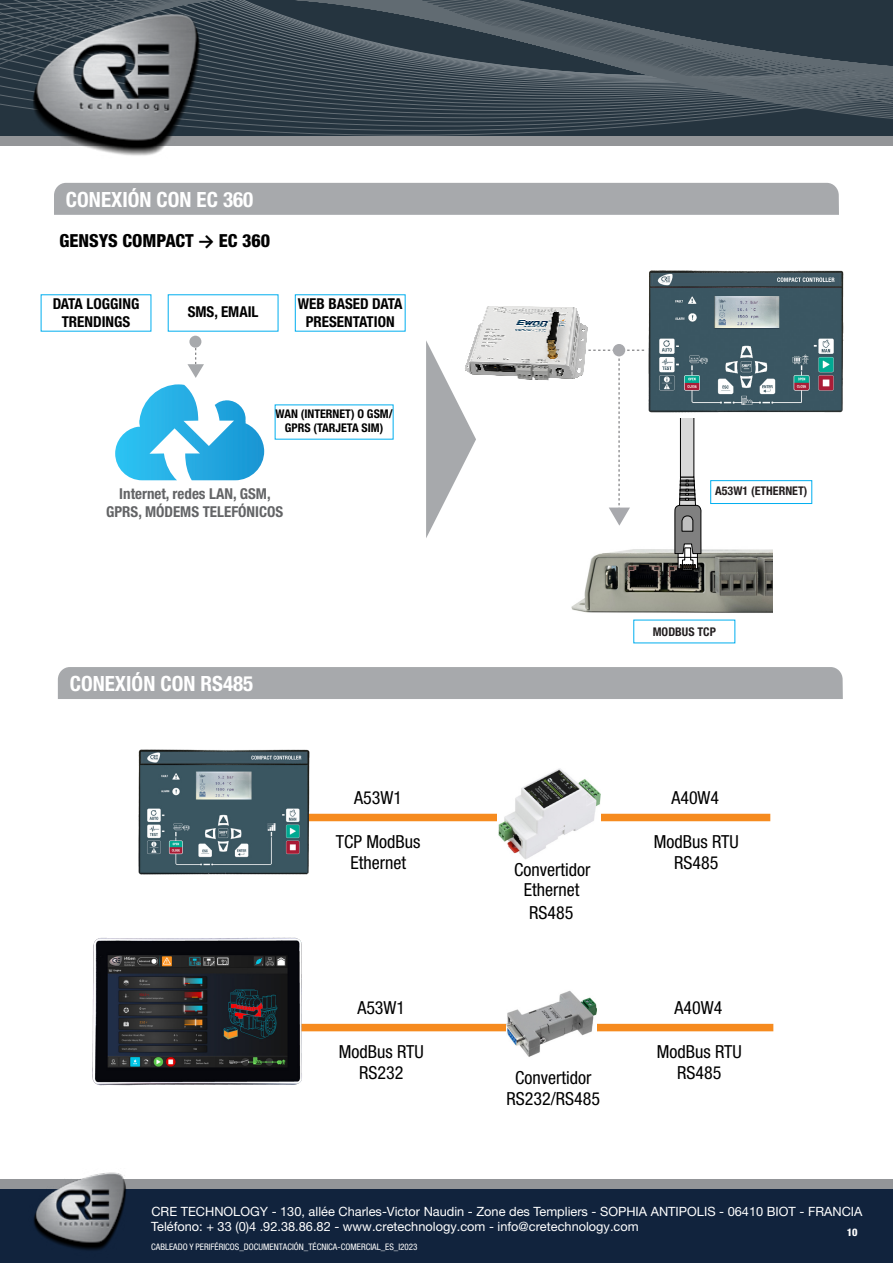
<style>
.page{position:relative;width:893px;height:1263px;background:#fff}
.page>*{position:absolute;margin:0;border:0;box-sizing:border-box;transform-origin:0 0}
.t1{font:700 condensed 21px "Helvetica Neue LT Std";color:#fff}
.t2{font:condensed 18px/21.6px "Helvetica Neue LT Std";color:#000;text-align:center}
.t3{font:800 condensed 18px "Helvetica Neue LT Std";color:#000}
.t4{font:700 condensed 15px/18px "Helvetica Neue LT Std";color:#000;text-align:center}
.t5{font:700 condensed 15px/18px "Helvetica Neue LT Std";color:#636466;text-align:center}
.t6{font:12.75px/15.1px "Helvetica Neue LT Std";color:#fff}
.t7{font:700 condensed 12px/14.4px "Helvetica Neue LT Std";color:#000;text-align:center}
.t8{font:700 condensed 12px "Helvetica Neue LT Std";color:#231f20}
.t9{font:800 condensed 10.5px "Helvetica Neue LT Std";color:#fff}
.t10{font:condensed 9px "Helvetica Neue LT Std";color:#fff}
.s1{font-family:"Calibri";font-weight:700;font-stretch:normal}
</style>
<div class="page">
<svg style="left:0;top:0;width:893px;height:146px;background:#414d57"></svg>
<img style="left:6px;top:6px;width:199px;height:150px">
<div style="left:0;top:1181px;width:893px;height:82px;background:#11233d"></div>
<div style="left:0;top:1179px;width:893px;height:10px;background:#939598"></div>
<img style="left:33px;top:1172px;width:93px;height:78px">
<div style="left:54px;top:183px;width:785px;height:32px;background:#a7a9ac"></div>
<svg style="left:115px;top:384px;width:149px;height:96px"></svg>
<div style="left:189px;top:336px;width:12px;height:12px;background:#a7a9ac;border-radius:50%"></div>
<svg style="left:187px;top:339px;width:17px;height:39px"></svg>
<svg style="left:426px;top:341px;width:50px;height:197px"></svg>
<div style="left:58px;top:667px;width:785px;height:32px;background:#a7a9ac"></div>
<div style="left:296px;top:814px;width:474px;height:7px;background:#f68b1f"></div>
<div style="left:299px;top:1024px;width:474px;height:7px;background:#f68b1f"></div>
<img style="left:138px;top:749px;width:180px;height:126px">
<img style="left:497px;top:768px;width:103px;height:91px">
<img style="left:507px;top:990px;width:90px;height:67px">
<img style="left:92px;top:937px;width:219px;height:149px">
<img style="left:571px;top:549px;width:201px;height:78px">
<svg style="left:571px;top:350px;width:155px;height:220px"></svg>
<img style="left:646px;top:270px;width:198px;height:148px">
<img style="left:458px;top:306px;width:134px;height:91px">
<div style="left:613px;top:344px;width:12px;height:12px;background:#a8a9ad;border-radius:50%"></div>
<div style="left:710px;top:480px;width:102px;height:24px;background:#fff;border:1px solid #00aeef"></div>
<div style="left:634px;top:620px;width:101px;height:23px;background:#fff"></div>
<h1 class="t1" style="left:66px;top:187px;width:189px">CONEXIÓN CON EC 360</h1>
<h2 class="t3" style="left:59px;top:230px;width:212px">GENSYS COMPACT <span class="s1">→</span> EC 360</h2>
<p class="t4" style="left:53px;top:295px;width:88px">DATA LOGGING<br>TRENDINGS</p>
<p class="t4" style="left:188px;top:303px;width:72px">SMS, EMAIL</p>
<p class="t4" style="left:298px;top:295px;width:106px">WEB BASED DATA<br>PRESENTATION</p>
<p class="t7" style="left:275px;top:406px;width:119px">WAN (INTERNET) O GSM/<br>GPRS (TARJETA SIM)</p>
<p class="t5" style="left:106px;top:485px;width:179px">Internet, redes LAN, GSM,<br>GPRS, MÓDEMS TELEFÓNICOS</p>
<h1 class="t1" style="left:70px;top:671px;width:185px">CONEXIÓN CON RS485</h1>
<p class="t8" style="left:715px;top:484px;width:94px">A53W1 (ETHERNET)</p>
<p class="t8" style="left:653px;top:624px;width:65px">MODBUS TCP</p>
<h2 class="t2" style="left:354px;top:786px;width:49px">A53W1</h2>
<h2 class="t2" style="left:671px;top:786px;width:49px">A40W4</h2>
<h2 class="t2" style="left:336px;top:830px;width:86px">TCP ModBus<br>Ethernet</h2>
<h2 class="t2" style="left:654px;top:830px;width:87px">ModBus RTU<br>RS485</h2>
<h2 class="t2" style="left:529px;top:902px;width:46px">RS485</h2>
<h2 class="t2" style="left:514px;top:860px;width:78px;line-height:20.1px">Convertidor<br>Ethernet</h2>
<h2 class="t2" style="left:357px;top:996px;width:49px">A53W1</h2>
<h2 class="t2" style="left:674px;top:996px;width:49px">A40W4</h2>
<h2 class="t2" style="left:339px;top:1040px;width:87px">ModBus RTU<br>RS232</h2>
<h2 class="t2" style="left:657px;top:1040px;width:87px">ModBus RTU<br>RS485</h2>
<h2 class="t2" style="left:507px;top:1067px;width:95px;line-height:20.9px">Convertidor<br>RS232/RS485</h2>
<p class="t6" style="left:151px;top:1204px;width:713px">CRE TECHNOLOGY - 130, allée Charles-Victor Naudin - Zone des Templiers - SOPHIA ANTIPOLIS - 06410 BIOT - FRANCIA<br>Teléfono: + 33 (0)4 .92.38.86.82 - www.cretechnology.com - info@cretechnology.com</p>
<p class="t10" style="left:151px;top:1242px;width:268px">CABLEADO Y PERIFÉRICOS_DOCUMENTACIÓN_TÉCNICA-COMERCIAL_ES_I2023</p>
<p class="t9" style="left:847px;top:1226px;width:12px">10</p>
</div>
